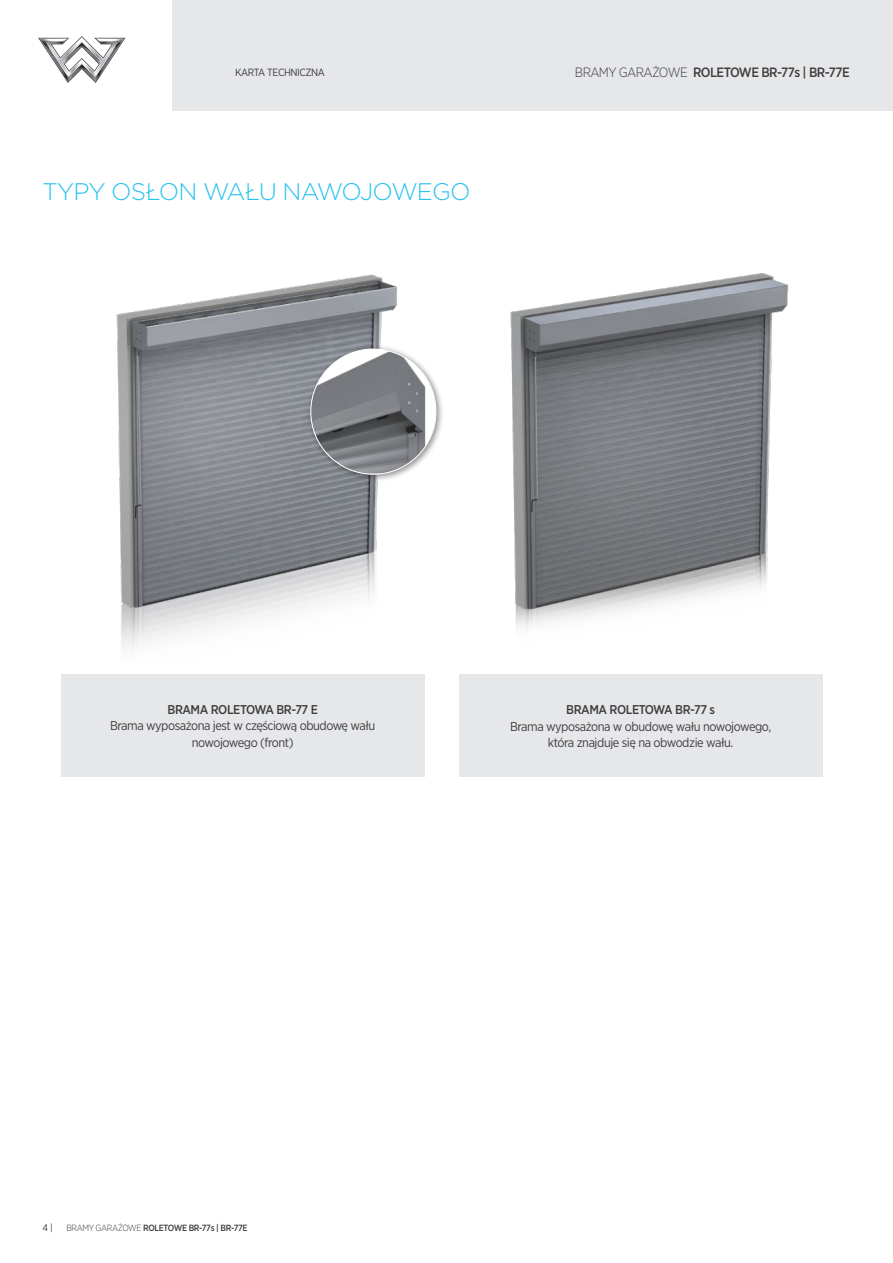
<style>
.page{position:relative;width:893px;height:1263px;background:#fff}
.page>*{position:absolute;margin:0;border:0;box-sizing:border-box;transform-origin:0 0}
.LIGHT_OK{font:300 24px "Gotham";letter-spacing:-.035em;color:#29c3f0}
.t1{font:500 13.5px "Gotham Narrow";letter-spacing:-.04em;color:#3e3e3f}
.t2{font:12.75px "Gotham Narrow";letter-spacing:-.035em;color:#3e3e3f}
.t3{font:500 12.75px "Gotham Narrow";letter-spacing:-.035em;color:#3e3e3f}
.t4{font:10.5px "Gotham Narrow";letter-spacing:-.04em;color:#3e3e3f}
.t5{font:9.75px "Gotham Narrow";color:#3e3e3f}
.t6{font:500 9px "Gotham Narrow";letter-spacing:-.04em;color:#3e3e3f}
.s1{font-weight:300}
</style>
<div class="page">
<div style="left:172px;top:0;width:721px;height:111px;background:#e6e7e9"></div>
<svg style="left:38px;top:36px;width:87px;height:47px"></svg>
<div style="left:61px;top:674px;width:364px;height:102px;background:#e6e7e9"></div>
<div style="left:459px;top:674px;width:363px;height:102px;background:#e6e7e9"></div>
<img style="left:116px;top:274px;width:282px;height:376px">
<img style="left:510px;top:273px;width:279px;height:356px">
<div style="left:306px;top:345px;width:138px;height:137px;background:#231f20;opacity:.5"></div>
<img style="left:311px;top:349px;width:123px;height:125px">
<p class="t4" style="left:235px;top:66px;width:91px">KARTA TECHNICZNA</p>
<p class="t1" style="left:575px;top:64px;width:276px"><span class="s1">BRAMY GARAŻOWE</span> ROLETOWE BR-77s | BR-77E</p>
<p class="LIGHT_OK" style="left:43px;top:176px;width:430px">TYPY OSŁON WAŁU NAWOJOWEGO</p>
<p class="t3" style="left:168px;top:701px;width:152px">BRAMA ROLETOWA BR-77 E</p>
<p class="t2" style="left:110px;top:718px;width:267px">Brama wyposażona jest w częściową obudowę wału</p>
<p class="t2" style="left:192px;top:734px;width:103px">nowojowego (front)</p>
<p class="t3" style="left:566px;top:702px;width:150px">BRAMA ROLETOWA BR-77 s</p>
<p class="t2" style="left:510px;top:718px;width:263px">Brama wyposażona w obudowę wału nowojowego,</p>
<p class="t2" style="left:548px;top:735px;width:187px">która znajduje się na obwodzie wału.</p>
<p class="t5" style="left:43px;top:1221px;width:12px">4 |</p>
<p class="t6" style="left:66px;top:1222px;width:183px"><span class="s1">BRAMY GARAŻOWE</span> ROLETOWE BR-77s | BR-77E</p>
</div>
